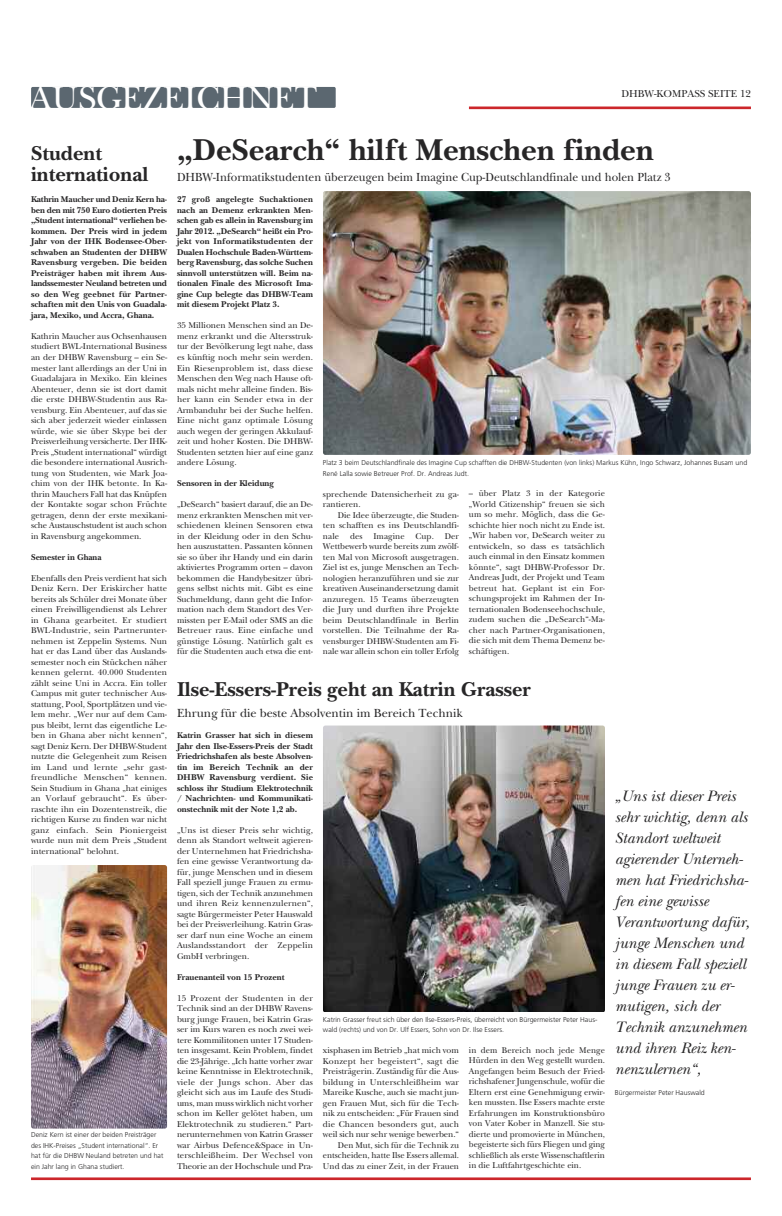
<style>
.page{position:relative;width:782px;height:1216px;background:#fff}
.page>*{position:absolute;margin:0;border:0;box-sizing:border-box;transform-origin:0 0}
.t1{font:34.04px "New Baskerville";color:#fff}
.t2{font:700 31.5px "New Baskerville";color:#272627}
.t3{font:700 21px/21px "New Baskerville";color:#272627}
.t4{font:italic 15.75px/21px "New Baskerville";color:#272627}
.t5{font:12.25px "New Baskerville";color:#272627;scale:.95 1}
.t6{font:12.25px "New Baskerville";color:#272627}
.t7{font:10.5px "New Baskerville";color:#272627}
.t8{font:8.75px/10.5px "New Baskerville";color:#272627;text-align:justify}
.t9{font:700 8.75px/10.5px "New Baskerville";color:#272627;text-align:justify}
.t10{font:300 7px/10.5px "Frutiger";color:#272627}
</style>
<div class="page">
<hr style="left:469px;top:106px;width:281px;height:3px;background:#cc262b">
<div style="left:31px;top:87px;width:304px;height:21px;background:#5b6770;border-radius:2px"></div>
<hr style="left:31px;top:1177px;width:719px;height:2px;background:#cc262b">
<img style="left:323px;top:191px;width:427px;height:264px;border-radius:2px">
<img style="left:323px;top:725px;width:281px;height:286px;border-radius:2px">
<img style="left:31px;top:865px;width:136px;height:263px;border-radius:2px">
<h1 class="t1" style="left:29px;top:86px;width:289px">AUSGEZEICHNET</h1>
<p class="t7" style="left:621px;top:90px;width:131px">DHBW-KOMPASS SEITE 12</p>
<h3 class="t3" style="left:31px;top:143px;width:119px">Student international</h3>
<p class="t9" style="left:31px;top:194px;width:137px">Kathrin Maucher und Deniz Kern ha&shy;ben den mit 750 Euro dotierten Preis „Student international“ verliehen be&shy;kommen. Der Preis wird in jedem Jahr von der IHK Bodensee-Ober&shy;schwaben an Studenten der DHBW Ravensburg vergeben. Die beiden Preisträger haben mit ihrem Aus&shy;landssemester Neuland betreten und so den Weg geebnet für Partner&shy;schaften mit den Unis von Guadala&shy;jara, Mexiko, und Accra, Ghana.</p>
<p class="t8" style="left:31px;top:332px;width:137px">Kathrin Maucher aus Ochsenhausen studiert BWL-International Business an der DHBW Ravensburg – ein Se&shy;mester lant allerdings an der Uni in Guadalajara in Mexiko. Ein kleines Abenteuer, denn sie ist dort damit die erste DHBW-Studentin aus Ra&shy;vensburg. Ein Abenteuer, auf das sie sich aber jederzeit wieder einlassen würde, wie sie über Skype bei der Preisverleihung versicherte. Der IHK-Preis „Student international“ würdigt die besondere international Ausrich&shy;tung von Studenten, wie Mark Joa&shy;chim von der IHK betonte. In Ka&shy;thrin Mauchers Fall hat das Knüpfen der Kontakte sogar schon Früchte getragen, denn der erste mexikani&shy;sche Austauschstudent ist auch schon in Ravensburg angekommen.</p>
<p class="t9" style="left:31px;top:551px;width:72px">Semester in Ghana</p>
<p class="t8" style="left:31px;top:573px;width:137px">Ebenfalls den Preis verdient hat sich Deniz Kern. Der Eriskircher hatte bereits als Schüler drei Monate über einen Freiwilligendienst als Lehrer in Ghana gearbeitet. Er studiert BWL-Industrie, sein Partnerunter&shy;nehmen ist Zeppelin Systems. Nun hat er das Land über das Auslands&shy;semester noch ein Stückchen näher kennen gelernt. 40.000 Studenten zählt seine Uni in Accra. Ein toller Campus mit guter technischer Aus&shy;stattung, Pool, Sportplätzen und vie&shy;lem mehr. „Wer nur auf dem Cam&shy;pus bleibt, lernt das eigentliche Le&shy;ben in Ghana aber nicht kennen“, sagt Deniz Kern. Der DHBW-Student nutzte die Gelegenheit zum Reisen im Land und lernte „sehr gast&shy;freundliche Menschen“ kennen.<br>Sein Studium in Ghana „hat einiges an Vorlauf gebraucht“. Es über&shy;raschte ihn ein Dozentenstreik, die richtigen Kurse zu finden war nicht ganz einfach. Sein Pioniergeist wurde nun mit dem Preis „Student international“ belohnt.</p>
<p class="t10" style="left:31px;top:1130px;width:134px">Deniz Kern ist einer der beiden Preisträger des IHK-Preises „Student international“. Er hat für die DHBW Neuland betreten und hat ein Jahr lang in Ghana studiert.</p>
<h2 class="t2" style="left:177px;top:131px;width:478px">„DeSearch“ hilft Menschen finden</h2>
<h3 class="t5" style="left:177px;top:173px;width:521px">DHBW-Informatikstudenten überzeugen beim Imagine Cup-Deutschlandfinale und holen Platz 3</h3>
<p class="t9" style="left:177px;top:194px;width:137px">27 groß angelegte Suchaktionen nach an Demenz erkrankten Men&shy;schen gab es allein in Ravensburg im Jahr 2012. „DeSearch“ heißt ein Pro&shy;jekt von Informatikstudenten der Dualen Hochschule Baden-Württem&shy;berg Ravensburg, das solche Suchen sinnvoll unterstützen will. Beim na&shy;tionalen Finale des Microsoft Ima&shy;gine Cup belegte das DHBW-Team mit diesem Projekt Platz 3.</p>
<p class="t8" style="left:177px;top:321px;width:137px">35 Millionen Menschen sind an De&shy;menz erkrankt und die Altersstruk&shy;tur der Bevölkerung legt nahe, dass es künftig noch mehr sein werden.<br>Ein Riesenproblem ist, dass diese Menschen den Weg nach Hause oft&shy;mals nicht mehr alleine finden. Bis&shy;her kann ein Sender etwa in der Armbanduhr bei der Suche helfen.<br>Eine nicht ganz optimale Lösung auch wegen der geringen Akkulauf&shy;zeit und hoher Kosten. Die DHBW-Studenten setzten hier auf eine ganz andere Lösung.</p>
<p class="t9" style="left:177px;top:478px;width:98px">Sensoren in der Kleidung</p>
<p class="t8" style="left:177px;top:500px;width:137px">„DeSearch“ basiert darauf, die an De&shy;menz erkrankten Menschen mit ver&shy;schiedenen kleinen Sensoren etwa in der Kleidung oder in den Schu&shy;hen auszustatten. Passanten können sie so über ihr Handy und ein darin aktiviertes Programm orten – davon bekommen die Handybesitzer übri&shy;gens selbst nichts mit. Gibt es eine Suchmeldung, dann geht die Infor&shy;mation nach dem Standort des Ver&shy;missten per E-Mail oder SMS an die Betreuer raus. Eine einfache und günstige Lösung. Natürlich galt es für die Studenten auch etwa die ent-</p>
<p class="t10" style="left:323px;top:458px;width:425px">Platz 3 beim Deutschlandfinale des Imagine Cup schafften die DHBW-Studenten (von links) Markus Kühn, Ingo Schwarz, Johannes Busam und<br>René Lalla sowie Betreuer Prof. Dr. Andreas Judt.</p>
<p class="t8" style="left:323px;top:489px;width:137px">sprechende Datensicherheit zu ga&shy;rantieren.</p>
<p class="t8" style="left:323px;top:510px;width:137px;text-indent:15px">Die Idee überzeugte, die Studen&shy;ten schafften es ins Deutschlandfi&shy;nale des Imagine Cup. Der Wettbewerb wurde bereits zum zwölf&shy;ten Mal von Microsoft ausgetragen.<br>Ziel ist es, junge Menschen an Tech&shy;nologien heranzuführen und sie zur kreativen Auseinandersetzung damit anzuregen. 15 Teams überzeugten die Jury und durften ihre Projekte beim Deutschlandfinale in Berlin vorstellen. Die Teilnahme der Ra&shy;vensburger DHBW-Studenten am Fi&shy;nale war allein schon ein toller Erfolg</p>
<p class="t8" style="left:469px;top:489px;width:137px">– über Platz 3 in der Kategorie „World Citizenship“ freuen sie sich um so mehr. Möglich, dass die Ge&shy;schichte hier noch nicht zu Ende ist. „Wir haben vor, DeSearch weiter zu entwickeln, so dass es tatsächlich auch einmal in den Einsatz kommen könnte“, sagt DHBW-Professor Dr.<br>Andreas Judt, der Projekt und Team betreut hat. Geplant ist ein For&shy;schungsprojekt im Rahmen der In&shy;ternationalen Bodenseehochschule, zudem suchen die „DeSearch“-Ma&shy;cher nach Partner-Organisationen, die sich mit dem Thema Demenz be&shy;schäftigen.</p>
<h3 class="t3" style="left:177px;top:678px;width:355px">Ilse-Essers-Preis geht an Katrin Grasser</h3>
<h3 class="t6" style="left:177px;top:709px;width:287px">Ehrung für die beste Absolventin im Bereich Technik</h3>
<p class="t9" style="left:177px;top:730px;width:137px">Katrin Grasser hat sich in diesem Jahr den Ilse-Essers-Preis der Stadt Friedrichshafen als beste Absolven&shy;tin im Bereich Technik an der DHBW Ravensburg verdient. Sie schloss ihr Studium Elektrotechnik / Nachrichten- und Kommunikati&shy;onstechnik mit der Note 1,2 ab.</p>
<p class="t8" style="left:177px;top:825px;width:137px">„Uns ist dieser Preis sehr wichtig, denn als Standort weltweit agieren&shy;der Unternehmen hat Friedrichsha&shy;fen eine gewisse Verantwortung da&shy;für, junge Menschen und in diesem Fall speziell junge Frauen zu ermu&shy;tigen, sich der Technik anzunehmen und ihren Reiz kennenzulernen“, sagte Bürgermeister Peter Hauswald bei der Preisverleihung. Katrin Gras&shy;ser darf nun eine Woche an einem Auslandsstandort der Zeppelin GmbH verbringen.</p>
<p class="t9" style="left:177px;top:971px;width:109px">Frauenanteil von 15 Prozent</p>
<p class="t8" style="left:177px;top:993px;width:137px">15 Prozent der Studenten in der Technik sind an der DHBW Ravens&shy;burg junge Frauen, bei Katrin Gras&shy;ser im Kurs waren es noch zwei wei&shy;tere Kommilitonen unter 17 Studen&shy;ten insgesamt. Kein Problem, findet die 23-Jährige. „Ich hatte vorher zwar keine Kenntnisse in Elektrotechnik, viele der Jungs schon. Aber das gleicht sich aus im Laufe des Studi&shy;ums, man muss wirklich nicht vorher schon im Keller gelötet haben, um Elektrotechnik zu studieren.“ Part&shy;nerunternehmen von Katrin Grasser war Airbus Defence&amp;Space in Un&shy;terschleißheim. Der Wechsel von Theorie an der Hochschule und Pra-</p>
<p class="t10" style="left:323px;top:1014px;width:276px">Katrin Grasser freut sich über den Ilse-Essers-Preis, überreicht von Bürgermeister Peter Haus&shy;wald (rechts) und von Dr. Ulf Essers, Sohn von Dr. Ilse Essers.</p>
<p class="t8" style="left:323px;top:1046px;width:137px;text-align:right">xisphasen im Betrieb „hat mich vom Konzept her begeistert“, sagt die Preisträgerin. Zuständig für die Aus&shy;bildung in Unterschleißheim war Mareike Kusche, auch sie macht jun&shy;gen Frauen Mut, sich für die Tech&shy;nik zu entscheiden: „Für Frauen sind die Chancen besonders gut, auch weil sich nur sehr wenige bewerben.“ Den Mut, sich für die Technik zu entscheiden, hatte Ilse Essers allemal.<br>Und das zu einer Zeit, in der Frauen</p>
<p class="t8" style="left:469px;top:1045px;width:137px">in dem Bereich noch jede Menge Hürden in den Weg gestellt wurden.<br>Angefangen beim Besuch der Fried&shy;richshafener Jungenschule, wofür die Eltern erst eine Genehmigung erwir&shy;ken mussten. Ilse Essers machte erste Erfahrungen im Konstruktionsbüro von Vater Kober in Manzell. Sie stu&shy;dierte und promovierte in München, begeisterte sich fürs Fliegen und ging schließlich als erste Wissenschaftlerin in die Luftfahrtgeschichte ein.</p>
<p class="t4" style="left:614px;top:787px;width:136px">„Uns ist dieser Preis sehr wichtig, denn als<br>Standort weltweit agierender Unterneh&shy;men hat Friedrichsha&shy;fen eine gewisse<br>Verantwortung dafür, junge Menschen und in diesem Fall speziell junge Frauen zu er&shy;mutigen, sich der<br>Technik anzunehmen und ihren Reiz ken&shy;nenzulernen“,</p>
<p class="t10" style="left:614px;top:1088px;width:91px">Bürgermeister Peter Hauswald</p>
</div>
